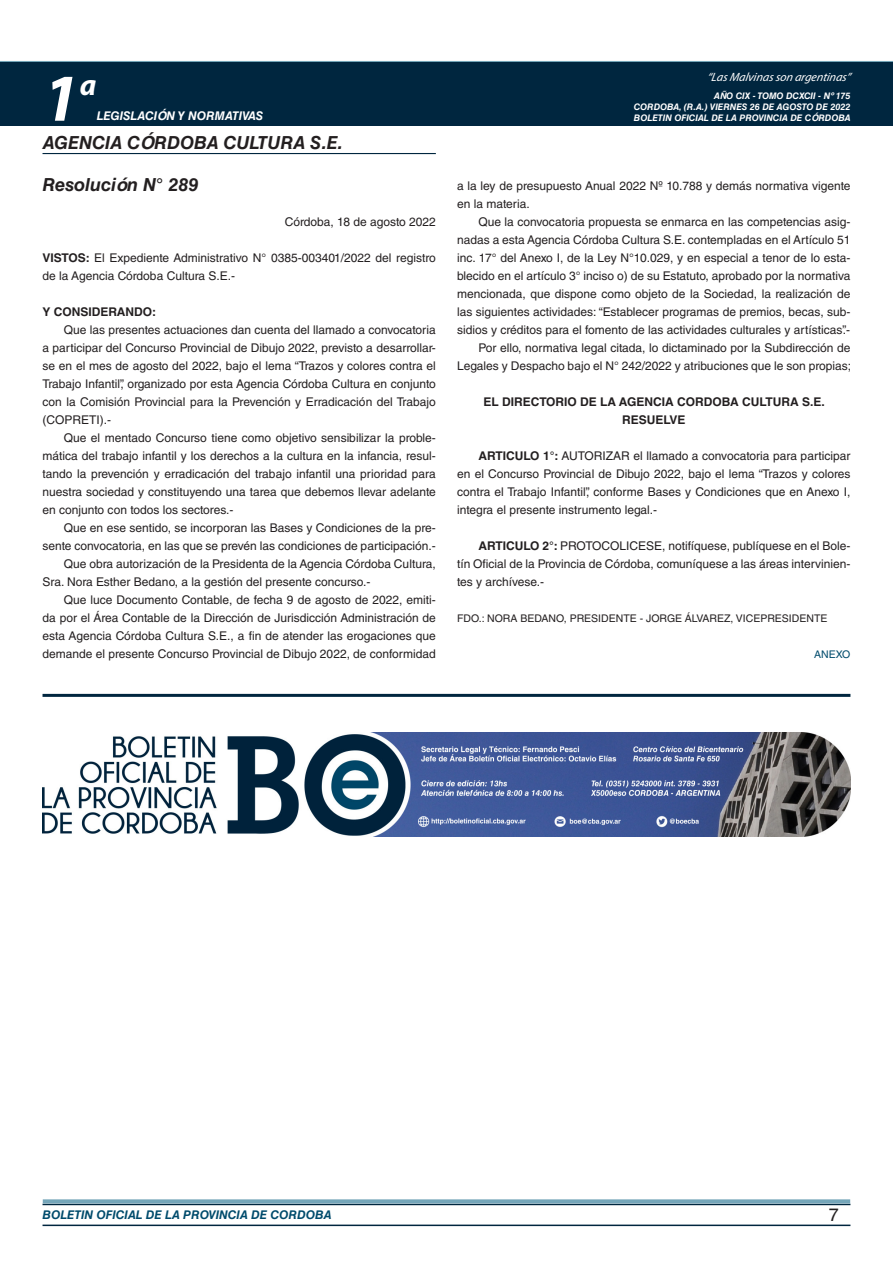
<style>
.page{position:relative;width:893px;height:1263px;background:#fff}
.page>*{position:absolute;margin:0;border:0;box-sizing:border-box;transform-origin:0 0}
.t1{font:italic 700 67.5px "Myriad Pro";color:#fff}
.t2{font:italic 700 30px "Myriad Pro";color:#fff}
.NOMBRE_DE_MINISTERIO{font:italic 700 18px "Helvetica LT Std";color:#231f20}
.t3{font:18px "Helvetica LT Std";color:#231f20}
.TEXTO_BASE{font:12px/18px "Helvetica LT Std";color:#231f20;text-align:justify}
.RESUELVE{font:700 12px "Helvetica LT Std";color:#231f20}
.t4{font:italic 700 12px "Helvetica LT Std";color:#004b6c}
.t5{font:italic 12px "Myriad Pro";color:#fff}
.t6{font:italic 700 12px "Helvetica LT Std";color:#fff}
.FECHA{font:12px "Helvetica LT Std";color:#231f20}
.TEXTO_BASE-2{font:700 12px "Helvetica LT Std";color:#231f20}
.FIRMA{font:10.5px "Helvetica LT Std";color:#231f20}
.ANEXO{font:10.5px "Helvetica LT Std";color:#004b6c}
.t7{font:italic 700 9px/10.8px "Helvetica LT Std";color:#fff;text-align:justify}
.s1{font-weight:700}
</style>
<div class="page">
<div style="left:0;top:61px;width:893px;height:6px;background:#73a5b8"></div>
<div style="left:0;top:62px;width:893px;height:64px;background:#00263f"></div>
<hr style="left:43px;top:1224px;width:807px;height:2px;background:#00263f">
<div style="left:42px;top:1198px;width:809px;height:8px;background:#fff;opacity:.75"></div>
<hr style="left:43px;top:153px;width:393px;height:1px;background:#00263f">
<hr style="left:43px;top:694px;width:807px;height:3px;background:#00263f">
<img style="left:43px;top:733px;width:807px;height:103px">
<h1 class="t1" style="left:43px;top:54px;width:38px">1</h1>
<h2 class="t2" style="left:80px;top:66px;width:18px">a</h2>
<p class="t6" style="left:97px;top:109px;width:168px">LEGISLACIÓN Y NORMATIVAS</p>
<p class="NOMBRE_DE_MINISTERIO" style="left:43px;top:131px;width:302px">AGENCIA CÓRDOBA CULTURA S.E.</p>
<p class="NOMBRE_DE_MINISTERIO" style="left:43px;top:174px;width:157px">Resolución N° 289</p>
<p class="FECHA" style="left:285px;top:215px;width:152px">Córdoba, 18 de agosto 2022</p>
<p class="TEXTO_BASE" style="left:43px;top:249px;width:395px"><span class="s1">VISTOS:</span> El Expediente Administrativo N° 0385-003401/2022 del registro de la Agencia Córdoba Cultura S.E.-</p>
<p class="TEXTO_BASE-2" style="left:43px;top:304px;width:115px">Y CONSIDERANDO:</p>
<p class="TEXTO_BASE" style="left:43px;top:321px;width:395px;text-indent:21px">Que las presentes actuaciones dan cuenta del llamado a convocatoria a participar del Concurso Provincial de Dibujo 2022, previsto a desarrollar&shy;se en el mes de agosto del 2022, bajo el lema “Trazos y colores contra el Trabajo Infantil”, organizado por esta Agencia Córdoba Cultura en conjunto con la Comisión Provincial para la Prevención y Erradicación del Trabajo (COPRETI).-</p>
<p class="TEXTO_BASE" style="left:43px;top:429px;width:395px;text-indent:21px">Que el mentado Concurso tiene como objetivo sensibilizar la proble&shy;mática del trabajo infantil y los derechos a la cultura en la infancia, resul&shy;tando la prevención y erradicación del trabajo infantil una prioridad para nuestra sociedad y constituyendo una tarea que debemos llevar adelante en conjunto con todos los sectores.-</p>
<p class="TEXTO_BASE" style="left:43px;top:519px;width:395px;text-align:right">Que en ese sentido, se incorporan las Bases y Condiciones de la pre&shy;sente convocatoria, en las que se prevén las condiciones de participación.-</p>
<p class="TEXTO_BASE" style="left:43px;top:555px;width:395px;text-indent:21px">Que obra autorización de la Presidenta de la Agencia Córdoba Cultura,<br>Sra. Nora Esther Bedano, a la gestión del presente concurso.-</p>
<p class="TEXTO_BASE" style="left:43px;top:591px;width:395px;text-indent:21px">Que luce Documento Contable, de fecha 9 de agosto de 2022, emiti&shy;da por el Área Contable de la Dirección de Jurisdicción Administración de esta Agencia Córdoba Cultura S.E., a fin de atender las erogaciones que demande el presente Concurso Provincial de Dibujo 2022, de conformidad</p>
<p class="t5" style="left:707px;top:70px;width:145px">“LasMalvinasson argentinas”</p>
<p class="t7" style="left:634px;top:91px;width:218px;text-indent:80px">AÑO CIX - TOMO DCXCII - Nº 175<br>CORDOBA, (R.A.) VIERNES 26 DE AGOSTO DE 2022<br>BOLETIN OFICIAL DE LA PROVINCIA DE CÓRDOBA</p>
<p class="TEXTO_BASE" style="left:457px;top:177px;width:395px">a la ley de presupuesto Anual 2022 Nº 10.788 y demás normativa vigente en la materia.</p>
<p class="TEXTO_BASE" style="left:457px;top:213px;width:395px;text-indent:21px">Que la convocatoria propuesta se enmarca en las competencias asig&shy;nadas a esta Agencia Córdoba Cultura S.E. contempladas en el Artículo 51 inc. 17° del Anexo I, de la Ley N°10.029, y en especial a tenor de lo esta&shy;blecido en el artículo 3° inciso o) de su Estatuto, aprobado por la normativa mencionada, que dispone como objeto de la Sociedad, la realización de las siguientes actividades: “Establecer programas de premios, becas, sub&shy;sidios y créditos para el fomento de las actividades culturales y artísticas”.-</p>
<p class="TEXTO_BASE" style="left:457px;top:339px;width:395px;text-align:right">Por ello, normativa legal citada, lo dictaminado por la Subdirección de<br>Legales y Despacho bajo el N° 242/2022 y atribuciones que le son propias;</p>
<p class="RESUELVE" style="left:483px;top:394px;width:343px">EL DIRECTORIO DE LA AGENCIA CORDOBA CULTURA S.E.</p>
<p class="RESUELVE" style="left:622px;top:412px;width:65px">RESUELVE</p>
<p class="TEXTO_BASE" style="left:457px;top:447px;width:395px;text-indent:21px"><span class="s1">ARTICULO 1°:</span> AUTORIZAR el llamado a convocatoria para participar en el Concurso Provincial de Dibujo 2022, bajo el lema “Trazos y colores contra el Trabajo Infantil”, conforme Bases y Condiciones que en Anexo I, integra el presente instrumento legal.-</p>
<p class="TEXTO_BASE" style="left:457px;top:537px;width:395px;text-indent:21px"><span class="s1">ARTICULO 2°:</span> PROTOCOLICESE, notifíquese, publíquese en el Bole&shy;tín Oficial de la Provincia de Córdoba, comuníquese a las áreas intervinien&shy;tes y archívese.-</p>
<p class="FIRMA" style="left:457px;top:612px;width:372px">FDO.: NORA BEDANO, PRESIDENTE - JORGE ÁLVAREZ, VICEPRESIDENTE</p>
<p class="ANEXO" style="left:814px;top:648px;width:38px">ANEXO</p>
<p class="t4" style="left:43px;top:1208px;width:290px">BOLETIN OFICIAL DE LA PROVINCIA DE CORDOBA</p>
<h3 class="t3" style="left:829px;top:1204px;width:12px">7</h3>
</div>
